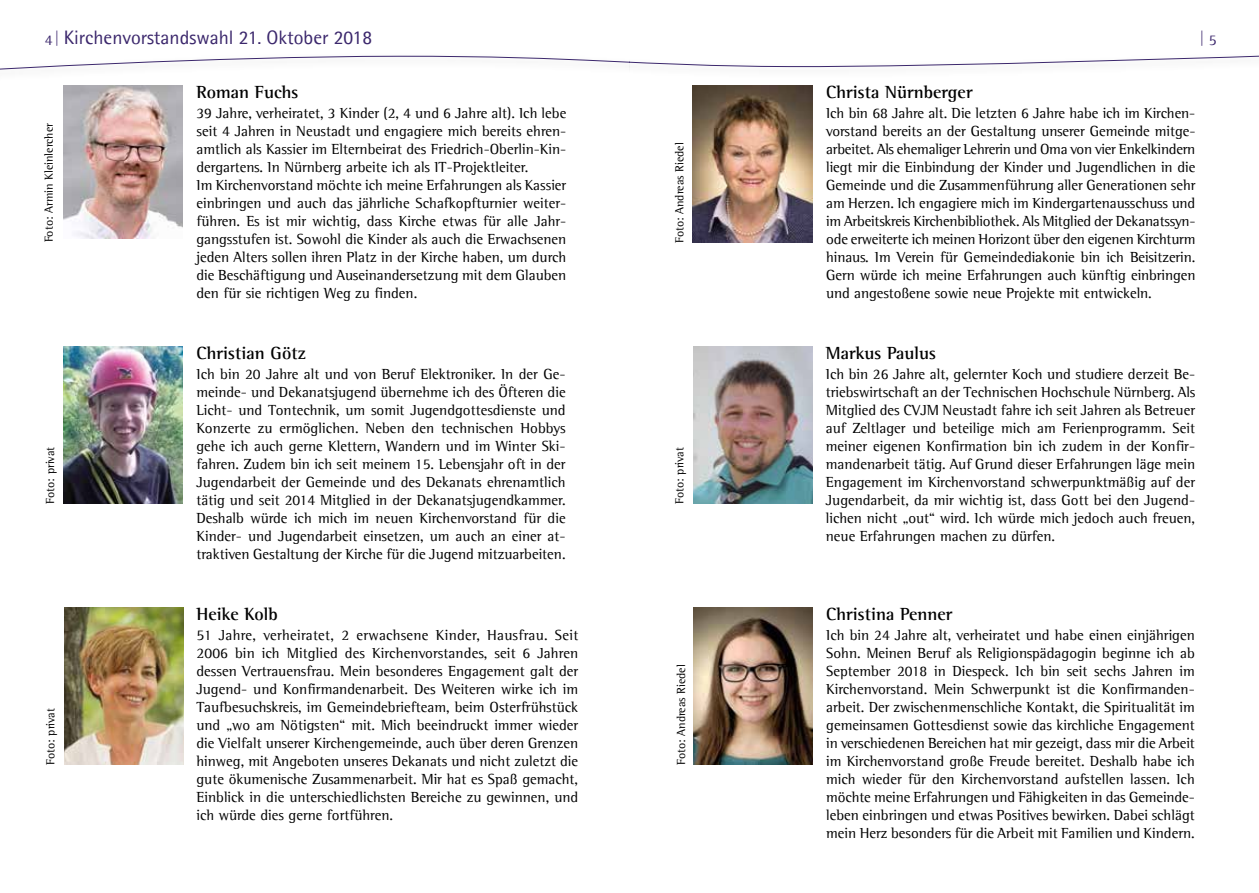
<style>
.page{position:relative;width:1259px;height:893px;background:#fff}
.page>*{position:absolute;margin:0;border:0;box-sizing:border-box;transform-origin:0 0}
.t1{font:19.5px "Agfa Rotis Semisans";color:#3b276c}
.t2{font:700 18px "Agfa Rotis Semi Serif";color:#000}
.t3{font:15px/18px "Agfa Rotis Semi Serif";color:#000;text-align:justify}
.t4{font:15px "Agfa Rotis Semi Serif";color:#3b276c}
.t5{font:12px "Agfa Rotis Semi Serif";color:#000}
.s1{font-family:"Agfa Rotis Semi Serif";font-size:15px}
</style>
<div class="page">
<svg style="left:0;top:55px;width:1259px;height:15px"></svg>
<img style="left:64px;top:85px;width:119px;height:154px">
<img style="left:64px;top:346px;width:119px;height:158px">
<img style="left:64px;top:607px;width:119px;height:158px">
<img style="left:693px;top:85px;width:119px;height:157px">
<img style="left:693px;top:346px;width:119px;height:157px">
<img style="left:693px;top:607px;width:119px;height:157px">
<h1 class="t1" style="left:45px;top:26px;width:329px"><span class="s1">4|</span> Kirchenvorstandswahl 21. Oktober 2018</h1>
<p class="t4" style="left:1199px;top:30px;width:19px">| 5</p>
<p class="t2" style="left:196px;top:81px;width:104px">Roman Fuchs</p>
<p class="t3" style="left:196px;top:104px;width:371px;text-align:left">39 Jahre, verheiratet, 3 Kinder (2, 4 und 6 Jahre alt). Ich lebe seit 4 Jahren in Neustadt und engagiere mich bereits ehren&shy;amtlich als Kassier im Elternbeirat des Friedrich-Oberlin-Kin&shy;dergartens. In Nürnberg arbeite ich als IT-Projektleiter.<br>Im Kirchenvorstand möchte ich meine Erfahrungen als Kassier einbringen und auch das jährliche Schafkopfturnier weiter&shy;führen. Es ist mir wichtig, dass Kirche etwas für alle Jahr&shy;gangsstufen ist. Sowohl die Kinder als auch die Erwachsenen jeden Alters sollen ihren Platz in der Kirche haben, um durch die Beschäftigung und Auseinandersetzung mit dem Glauben den für sie richtigen Weg zu finden.</p>
<p class="t2" style="left:826px;top:81px;width:148px">Christa Nürnberger</p>
<p class="t3" style="left:826px;top:104px;width:371px">Ich bin 68 Jahre alt. Die letzten 6 Jahre habe ich im Kirchen&shy;vorstand bereits an der Gestaltung unserer Gemeinde mitge&shy;arbeitet. Als ehemaliger Lehrerin und Oma von vier Enkelkindern liegt mir die Einbindung der Kinder und Jugendlichen in die Gemeinde und die Zusammenführung aller Generationen sehr am Herzen. Ich engagiere mich im Kindergartenausschuss und im Arbeitskreis Kirchenbibliothek. Als Mitglied der Dekanatssyn&shy;ode erweiterte ich meinen Horizont über den eigenen Kirchturm hinaus. Im Verein für Gemeindediakonie bin ich Beisitzerin.<br>Gern würde ich meine Erfahrungen auch künftig einbringen und angestoßene sowie neue Projekte mit entwickeln.</p>
<p class="t5" style="left:42px;top:242px;width:120px;rotate:-90deg">Foto: Armin Kleinlercher</p>
<p class="t5" style="left:672px;top:243px;width:102px;rotate:-90deg">Foto: Andreas Riedel</p>
<p class="t5" style="left:43px;top:504px;width:58px;rotate:-90deg">Foto: privat</p>
<p class="t5" style="left:43px;top:765px;width:58px;rotate:-90deg">Foto: privat</p>
<p class="t2" style="left:196px;top:342px;width:111px">Christian Götz</p>
<p class="t3" style="left:196px;top:365px;width:371px">Ich bin 20 Jahre alt und von Beruf Elektroniker. In der Ge&shy;meinde- und Dekanatsjugend übernehme ich des Öfteren die Licht- und Tontechnik, um somit Jugendgottesdienste und Konzerte zu ermöglichen. Neben den technischen Hobbys gehe ich auch gerne Klettern, Wandern und im Winter Ski&shy;fahren. Zudem bin ich seit meinem 15. Lebensjahr oft in der Jugendarbeit der Gemeinde und des Dekanats ehrenamtlich tätig und seit 2014 Mitglied in der Dekanatsjugendkammer.<br>Deshalb würde ich mich im neuen Kirchenvorstand für die Kinder- und Jugendarbeit einsetzen, um auch an einer at&shy;traktiven Gestaltung der Kirche für die Jugend mitzuarbeiten.</p>
<p class="t2" style="left:196px;top:603px;width:83px">Heike Kolb</p>
<p class="t3" style="left:196px;top:626px;width:383px">51 Jahre, verheiratet, 2 erwachsene Kinder, Hausfrau. Seit 2006 bin ich Mitglied des Kirchenvorstandes, seit 6 Jahren dessen Vertrauensfrau. Mein besonderes Engagement galt der Jugend- und Konfirmandenarbeit. Des Weiteren wirke ich im Taufbesuchskreis, im Gemeindebriefteam, beim Osterfrühstück und „wo am Nötigsten“ mit. Mich beeindruckt immer wieder die Vielfalt unserer Kirchengemeinde, auch über deren Grenzen hinweg, mit Angeboten unseres Dekanats und nicht zuletzt die gute ökumenische Zusammenarbeit. Mir hat es Spaß gemacht, Einblick in die unterschiedlichsten Bereiche zu gewinnen, und ich würde dies gerne fortführen.</p>
<p class="t5" style="left:672px;top:504px;width:58px;rotate:-90deg">Foto: privat</p>
<p class="t5" style="left:674px;top:765px;width:102px;rotate:-90deg">Foto: Andreas Riedel</p>
<p class="t2" style="left:826px;top:342px;width:112px">Markus Paulus</p>
<p class="t3" style="left:826px;top:365px;width:371px">Ich bin 26 Jahre alt, gelernter Koch und studiere derzeit Be&shy;triebswirtschaft an der Technischen Hochschule Nürnberg. Als Mitglied des CVJM Neustadt fahre ich seit Jahren als Betreuer auf Zeltlager und beteilige mich am Ferienprogramm. Seit meiner eigenen Konfirmation bin ich zudem in der Konfir&shy;mandenarbeit tätig. Auf Grund dieser Erfahrungen läge mein Engagement im Kirchenvorstand schwerpunktmäßig auf der Jugendarbeit, da mir wichtig ist, dass Gott bei den Jugend&shy;lichen nicht „out“ wird. Ich würde mich jedoch auch freuen, neue Erfahrungen machen zu dürfen.</p>
<p class="t2" style="left:826px;top:603px;width:128px">Christina Penner</p>
<p class="t3" style="left:826px;top:626px;width:370px">Ich bin 24 Jahre alt, verheiratet und habe einen einjährigen Sohn. Meinen Beruf als Religionspädagogin beginne ich ab September 2018 in Diespeck. Ich bin seit sechs Jahren im Kirchenvorstand. Mein Schwerpunkt ist die Konfirmanden&shy;arbeit. Der zwischenmenschliche Kontakt, die Spiritualität im gemeinsamen Gottesdienst sowie das kirchliche Engagement in verschiedenen Bereichen hat mir gezeigt, dass mir die Arbeit im Kirchenvorstand große Freude bereitet. Deshalb habe ich mich wieder für den Kirchenvorstand aufstellen lassen. Ich möchte meine Erfahrungen und Fähigkeiten in das Gemeinde&shy;leben einbringen und etwas Positives bewirken. Dabei schlägt mein Herz besonders für die Arbeit mit Familien und Kindern.</p>
</div>
